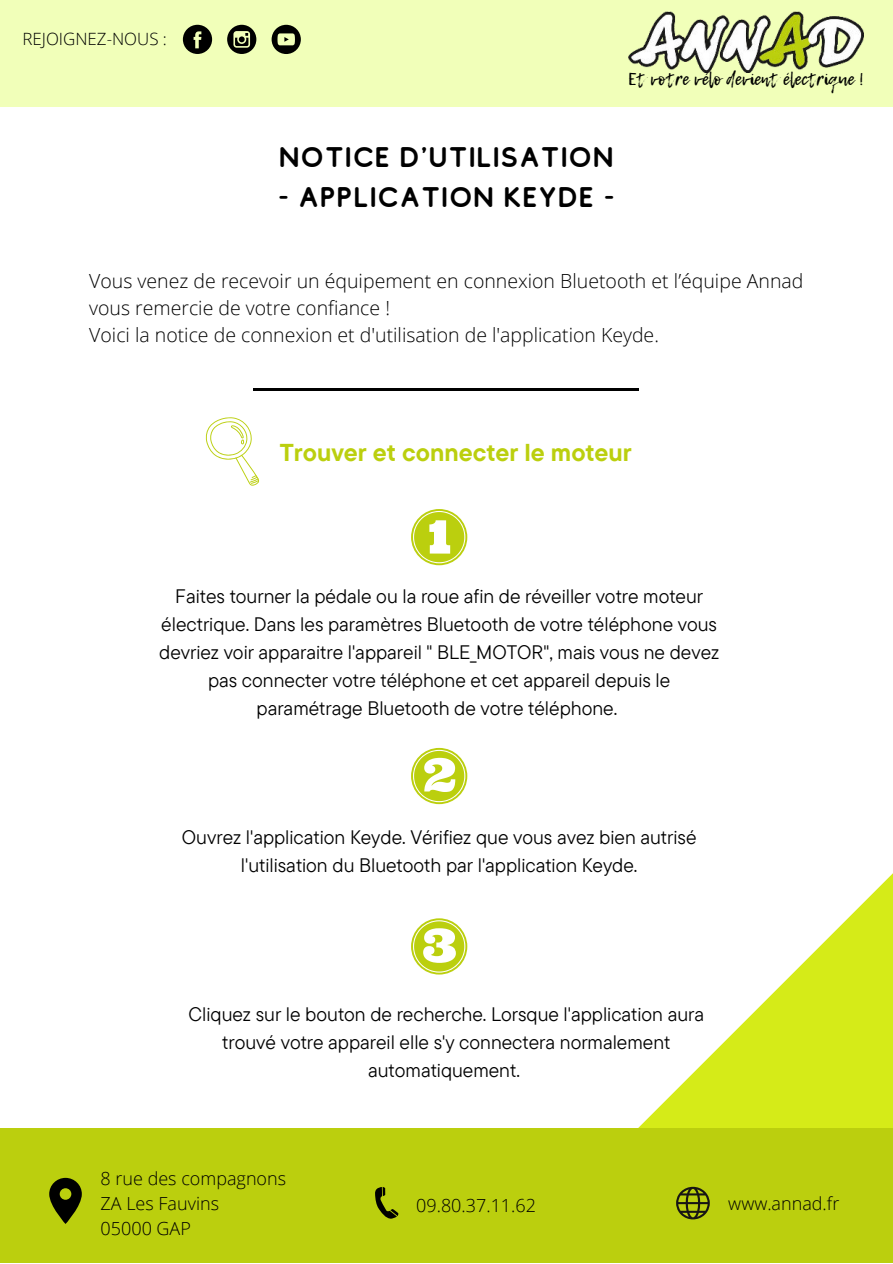
<style>
.page{position:relative;width:893px;height:1264px;background:#fff}
.page>*{position:absolute;margin:0;border:0;box-sizing:border-box;transform-origin:0 0}
.t1{font:28.5px "Comodo";color:#000}
.t2{font:700 24.3px "TT Commons Pro";color:#bbcf0e}
.t3{font:19.5px/28px "TT Commons Pro";color:#000;text-align:center}
.t4{font:300 19.5px/27px "Open Sans";color:#000}
.t5{font:300 18px/24.8px "Open Sans";color:#000}
.t6{font:17.1px "Lemon Tuesday";color:#000}
.t7{font:300 16.95px "Open Sans";color:#000}
</style>
<div class="page">
<hr style="left:253px;top:388px;width:385px;height:2px;background:#000">
<svg style="left:638px;top:874px;width:254px;height:254px"></svg>
<div style="left:0;top:1128px;width:892px;height:134px;background:#bbcf0e"></div>
<svg style="left:375px;top:1187px;width:23px;height:32px"></svg>
<svg style="left:676px;top:1186px;width:33px;height:33px"></svg>
<svg style="left:49px;top:1177px;width:33px;height:46px"></svg>
<div style="left:0;top:0;width:892px;height:107px;background:#f1ffb9"></div>
<img style="left:628px;top:12px;width:235px;height:61px">
<svg style="left:183px;top:25px;width:29px;height:29px"></svg>
<svg style="left:227px;top:25px;width:29px;height:29px"></svg>
<svg style="left:271px;top:25px;width:30px;height:29px"></svg>
<svg style="left:205px;top:417px;width:54px;height:68px"></svg>
<svg style="left:411px;top:509px;width:56px;height:56px"></svg>
<svg style="left:411px;top:748px;width:56px;height:56px"></svg>
<svg style="left:411px;top:918px;width:56px;height:56px"></svg>
<p class="t7" style="left:23px;top:28px;width:146px">REJOIGNEZ-NOUS :</p>
<p class="t6" style="left:628px;top:69px;width:237px">Et votre vélo devient électrique !</p>
<h1 class="t1" style="left:278px;top:137px;width:337px">NOTICE D'UTILISATION</h1>
<h1 class="t1" style="left:277px;top:176px;width:339px">- APPLICATION KEYDE -</h1>
<p class="t4" style="left:89px;top:267px;width:715px">Vous venez de recevoir un équipement en connexion Bluetooth et l’équipe Annad vous remercie de votre confiance !<br>Voici la notice de connexion et d'utilisation de l'application Keyde.</p>
<p class="t2" style="left:280px;top:434px;width:353px">Trouver et connecter le moteur</p>
<p class="t3" style="left:159px;top:581px;width:561px">Faites tourner la pédale ou la roue afin de réveiller votre moteur électrique. Dans les paramètres Bluetooth de votre téléphone vous devriez voir apparaitre l'appareil " BLE_MOTOR", mais vous ne devez pas connecter votre téléphone et cet appareil depuis le paramétrage Bluetooth de votre téléphone.</p>
<p class="t3" style="left:182px;top:822px;width:516px">Ouvrez l'application Keyde. Vérifiez que vous avez bien autrisé l'utilisation du Bluetooth par l'application Keyde.</p>
<p class="t3" style="left:188px;top:999px;width:517px">Cliquez sur le bouton de recherche. Lorsque l'application aura trouvé votre appareil elle s'y connectera normalement automatiquement.</p>
<p class="t5" style="left:101px;top:1165px;width:187px">8 rue des compagnons<br>ZA Les Fauvins<br>05000 GAP</p>
<p class="t5" style="left:416px;top:1192px;width:121px">09.80.37.11.62</p>
<p class="t5" style="left:728px;top:1190px;width:112px">www.annad.fr</p>
</div>
